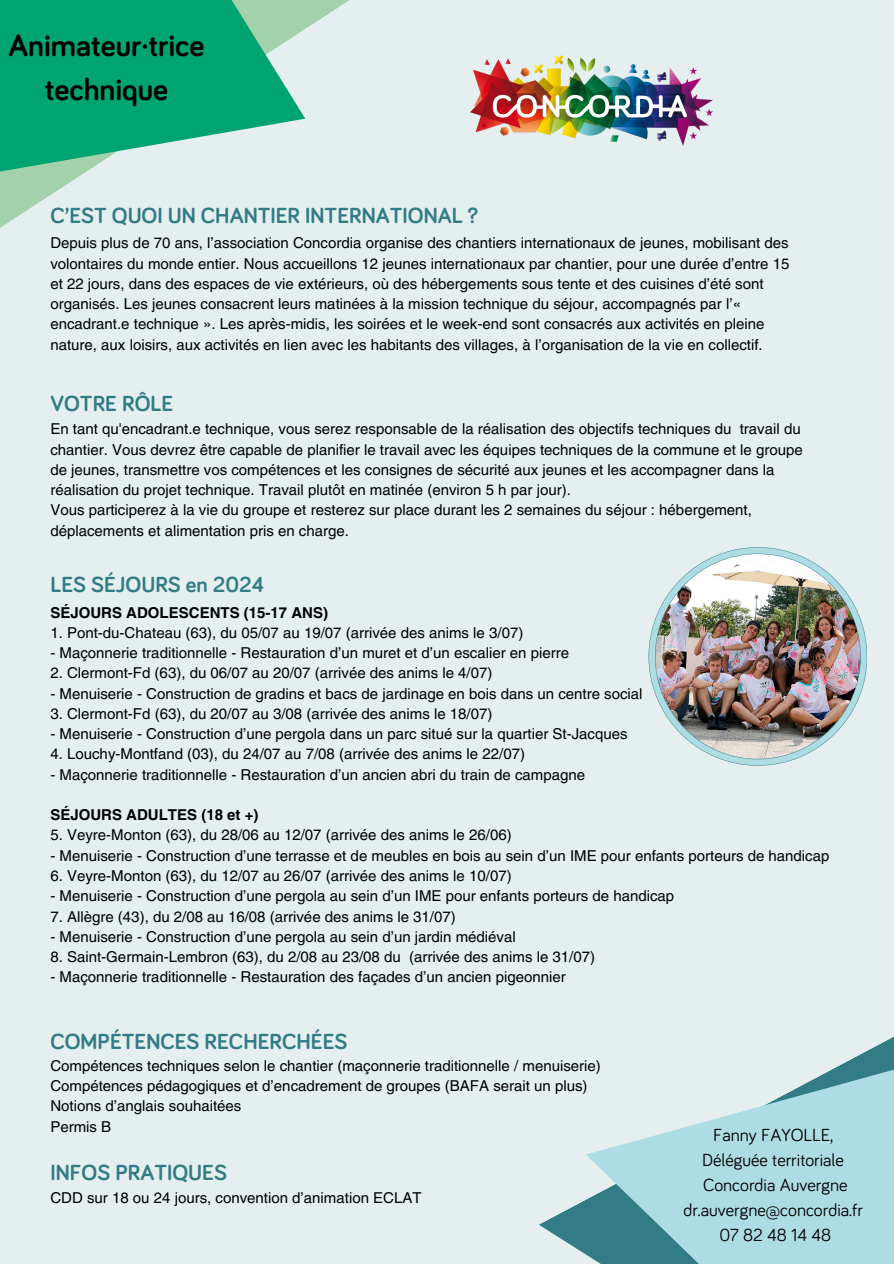
<style>
.page{position:relative;width:894px;height:1264px;background:#fff}
.page>*{position:absolute;margin:0;border:0;box-sizing:border-box;transform-origin:0 0}
.t1{font:700 31.65px/43.8px "Bariol";color:#000;text-align:center}
.t2{font:700 22.5px "Bariol";color:#327c85}
.t3{font:18px/24.8px "Bariol";color:#000;text-align:center}
.t4{font:15px/20.2px "Helvetica LT Pro";color:#000}
.t5{font:700 15px "Helvetica LT Pro";color:#000}
</style>
<div class="page">
<div style="left:0;top:0;width:893px;height:1263px;background:#e5eff0"></div>
<img style="left:470px;top:55px;width:242px;height:90px">
<svg style="left:539px;top:1200px;width:46px;height:54px"></svg>
<img style="left:648px;top:547px;width:218px;height:218px">
<svg style="left:0;top:0;width:350px;height:228px"></svg>
<svg style="left:0;top:0;width:305px;height:209px;fill:#00a470"></svg>
<svg style="left:585px;top:1037px;width:308px;height:226px;fill:#aedce4"></svg>
<p class="t1" style="left:8px;top:25px;width:197px">Animateur·trice technique</p>
<p class="t2" style="left:50px;top:205px;width:429px">C’EST QUOI UN CHANTIER INTERNATIONAL ?</p>
<h2 class="t4" style="left:50px;top:234px;width:740px">Depuis plus de 70 ans, l’association Concordia organise des chantiers internationaux de jeunes, mobilisant des volontaires du monde entier. Nous accueillons 12 jeunes internationaux par chantier, pour une durée d’entre 15 et 22 jours, dans des espaces de vie extérieurs, où des hébergements sous tente et des cuisines d’été sont organisés. Les jeunes consacrent leurs matinées à la mission technique du séjour, accompagnés par l’« encadrant.e technique ». Les après-midis, les soirées et le week-end sont consacrés aux activités en pleine nature, aux loisirs, aux activités en lien avec les habitants des villages, à l’organisation de la vie en collectif.</h2>
<h2 class="t2" style="left:50px;top:393px;width:124px">VOTRE RÔLE</h2>
<p class="t4" style="left:50px;top:420px;width:753px">En tant qu'encadrant.e technique, vous serez responsable de la réalisation des objectifs techniques du travail du chantier. Vous devrez être capable de planifier le travail avec les équipes techniques de la commune et le groupe de jeunes, transmettre vos compétences et les consignes de sécurité aux jeunes et les accompagner dans la réalisation du projet technique. Travail plutôt en matinée (environ 5 h par jour).</p>
<p class="t4" style="left:50px;top:501px;width:702px">Vous participerez à la vie du groupe et resterez sur place durant les 2 semaines du séjour : hébergement, déplacements et alimentation pris en charge.</p>
<p class="t2" style="left:50px;top:574px;width:215px">LES SÉJOURS en 2024</p>
<p class="t5" style="left:50px;top:607px;width:279px">SÉJOURS ADOLESCENTS (15-17 ANS)</p>
<p class="t4" style="left:50px;top:624px;width:474px">1. Pont-du-Chateau (63), du 05/07 au 19/07 (arrivée des anims le 3/07)</p>
<h3 class="t4" style="left:50px;top:644px;width:520px">- Maçonnerie traditionnelle - Restauration d’un muret et d’un escalier en pierre</h3>
<p class="t4" style="left:50px;top:664px;width:443px">2. Clermont-Fd (63), du 06/07 au 20/07 (arrivée des anims le 4/07)</p>
<p class="t4" style="left:50px;top:684px;width:593px">- Menuiserie - Construction de gradins et bacs de jardinage en bois dans un centre social</p>
<p class="t4" style="left:50px;top:705px;width:443px">3. Clermont-Fd (63), du 20/07 au 3/08 (arrivée des anims le 18/07)</p>
<p class="t4" style="left:50px;top:725px;width:578px">- Menuiserie - Construction d’une pergola dans un parc situé sur la quartier St-Jacques</p>
<p class="t4" style="left:50px;top:745px;width:476px">4. Louchy-Montfand (03), du 24/07 au 7/08 (arrivée des anims le 22/07)</p>
<p class="t4" style="left:50px;top:765px;width:536px">- Maçonnerie traditionnelle - Restauration d’un ancien abri du train de campagne</p>
<p class="t5" style="left:50px;top:809px;width:209px">SÉJOURS ADULTES (18 et +)</p>
<p class="t4" style="left:50px;top:826px;width:462px">5. Veyre-Monton (63), du 28/06 au 12/07 (arrivée des anims le 26/06)</p>
<p class="t4" style="left:50px;top:846px;width:780px">- Menuiserie - Construction d’une terrasse et de meubles en bois au sein d’un IME pour enfants porteurs de handicap</p>
<p class="t4" style="left:50px;top:867px;width:462px">6. Veyre-Monton (63), du 12/07 au 26/07 (arrivée des anims le 10/07)</p>
<p class="t4" style="left:50px;top:887px;width:625px">- Menuiserie - Construction d’une pergola au sein d’un IME pour enfants porteurs de handicap</p>
<p class="t4" style="left:50px;top:907px;width:407px">7. Allègre (43), du 2/08 au 16/08 (arrivée des anims le 31/07)</p>
<p class="t4" style="left:50px;top:927px;width:466px">- Menuiserie - Construction d’une pergola au sein d’un jardin médiéval</p>
<p class="t4" style="left:50px;top:948px;width:546px">8. Saint-Germain-Lembron (63), du 2/08 au 23/08 du (arrivée des anims le 31/07)</p>
<p class="t4" style="left:50px;top:968px;width:517px">- Maçonnerie traditionnelle - Restauration des façades d’un ancien pigeonnier</p>
<h2 class="t2" style="left:50px;top:1031px;width:298px">COMPÉTENCES RECHERCHÉES</h2>
<p class="t4" style="left:50px;top:1056px;width:551px">Compétences techniques selon le chantier (maçonnerie traditionnelle / menuiserie)</p>
<p class="t4" style="left:50px;top:1077px;width:538px">Compétences pédagogiques et d’encadrement de groupes (BAFA serait un plus)</p>
<p class="t4" style="left:50px;top:1097px;width:192px">Notions d’anglais souhaitées</p>
<h4 class="t4" style="left:50px;top:1117px;width:62px">Permis B</h4>
<p class="t2" style="left:50px;top:1161px;width:178px">INFOS PRATIQUES</p>
<h2 class="t4" style="left:50px;top:1188px;width:372px">CDD sur 18 ou 24 jours, convention d’animation ECLAT</h2>
<p class="t3" style="left:683px;top:1123px;width:181px">Fanny FAYOLLE,<br>Déléguée territoriale<br>Concordia Auvergne dr.auvergne@concordia.fr<br>07 82 48 14 48</p>
</div>
